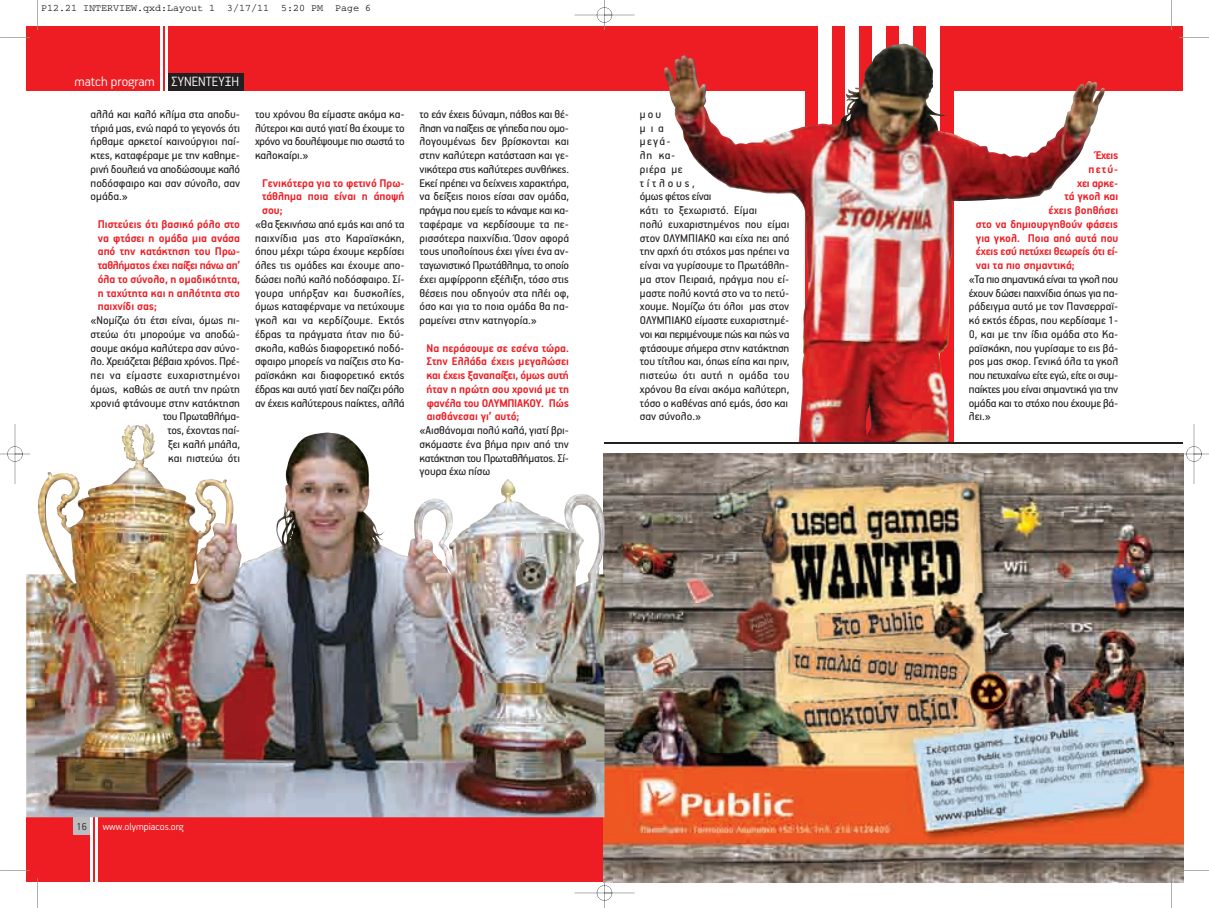
<style>
.page{position:relative;width:1209px;height:908px;background:#fff}
.page>*{position:absolute;margin:0;border:0;box-sizing:border-box;transform-origin:0 0}
.t1{font:300 15px "PF Handbook";color:#fff}
.t2{font:12.5px/13.8px "PF Handbook";color:#231f20;text-align:justify}
.t3{font:700 12.5px/13.8px "PF Handbook";color:#ee1d23;text-align:justify}
.t4{font:700 12.5px "PF Handbook";letter-spacing:-.02em;color:#ee1d23}
.t5{font:300 11.25px "PF Handbook";color:#fff}
.t6{font:300 11.25px "PF Handbook";color:#231f20}
.t7{font:10px "Courier";color:#000}
</style>
<div class="page">
<img style="left:0;top:0;width:1209px;height:908px">
<p class="t7" style="left:41px;top:5px;width:332px">P12.21 INTERVIEW.qxd:Layout 1 3/17/11 5:20 PM Page 6</p>
<p class="t1" style="left:75px;top:76px;width:166px">match program ΣΥΝΕΝΤΕΥΞΗ</p>
<p class="t2" style="left:91px;top:108px;width:151px">αλλά και καλό κλίμα στα αποδυ&shy;τήριά μας, ενώ παρά το γεγονός ότι ήρθαμε αρκετοί καινούργιοι παί&shy;κτες, καταφέραμε με την καθημε&shy;ρινή δουλειά να αποδώσουμε καλό ποδόσφαιρο και σαν σύνολο, σαν ομάδα.»</p>
<p class="t3" style="left:98px;top:218px;width:144px">Πιστεύεις ότι βασικό ρόλο στο να φτάσει η ομάδα μια ανάσα από την κατάκτηση του Πρω&shy;ταθλήματος έχει παίξει πάνω απ’ όλα το σύνολο, η ομαδικότητα, η ταχύτητα και η απλότητα στο παιχνίδι σας;</p>
<p class="t2" style="left:91px;top:314px;width:151px;text-align:right">«Νομίζω ότι έτσι είναι, όμως πι&shy;στεύω ότι μπορούμε να αποδώ&shy;σουμε ακόμα καλύτερα σαν σύνο&shy;λο. Χρειάζεται βέβαια χρόνος. Πρέ&shy;πει να είμαστε ευχαριστημένοι όμως, καθώς σε αυτή την πρώτη χρονιά φτάνουμε στην κατάκτηση του Πρωταθλήμα-<br>τος, έχοντας παί-<br>ξει καλή μπάλα,<br>και πιστεύω ότι</p>
<p class="t2" style="left:255px;top:108px;width:151px">του χρόνου θα είμαστε ακόμα κα&shy;λύτεροι και αυτό γιατί θα έχουμε το χρόνο να δουλέψουμε πιο σωστά το καλοκαίρι.»</p>
<p class="t3" style="left:262px;top:177px;width:144px">Γενικότερα για το φετινό Πρω&shy;τάθλημα ποια είναι η άποψή σου;</p>
<p class="t2" style="left:255px;top:218px;width:151px">«Θα ξεκινήσω από εμάς και από τα παιχνίδια μας στο Καραϊσκάκη, όπου μέχρι τώρα έχουμε κερδίσει όλες τις ομάδες και έχουμε απο&shy;δώσει πολύ καλό ποδόσφαιρο. Σί&shy;γουρα υπήρξαν και δυσκολίες, όμως καταφέρναμε να πετύχουμε γκολ και να κερδίζουμε. Εκτός έδρας τα πράγματα ήταν πιο δύ&shy;σκολα, καθώς διαφορετικό ποδό&shy;σφαιρο μπορείς να παίζεις στο Κα&shy;ραϊσκάκη και διαφορετικό εκτός έδρας και αυτό γιατί δεν παίζει ρόλο αν έχεις καλύτερους παίκτες, αλλά</p>
<p class="t2" style="left:419px;top:108px;width:151px">το εάν έχεις δύναμη, πάθος και θέ&shy;ληση να παίξεις σε γήπεδα που ομο&shy;λογουμένως δεν βρίσκονται και στην καλύτερη κατάσταση και γε&shy;νικότερα στις καλύτερες συνθήκες.<br>Εκεί πρέπει να δείχνεις χαρακτήρα, να δείξεις ποιος είσαι σαν ομάδα, πράγμα που εμείς το κάναμε και κα&shy;ταφέραμε να κερδίσουμε τα πε&shy;ρισσότερα παιχνίδια. Όσον αφορά τους υπολοίπους έχει γίνει ένα αν&shy;ταγωνιστικό Πρωτάθλημα, το οποίο έχει αμφίρροπη εξέλιξη, τόσο στις θέσεις που οδηγούν στα πλέι οφ, όσο και για το ποια ομάδα θα πα&shy;ραμείνει στην κατηγορία.»</p>
<p class="t3" style="left:427px;top:342px;width:144px">Να περάσουμε σε εσένα τώρα.<br>Στην Ελλάδα έχεις μεγαλώσει και έχεις ξαναπαίξει, όμως αυτή ήταν η πρώτη σου χρονιά με τη φανέλα του ΟΛΥΜΠΙΑΚΟΥ. Πώς αισθάνεσαι γι’ αυτό;</p>
<p class="t2" style="left:419px;top:424px;width:151px">«Αισθάνομαι πολύ καλά, γιατί βρι&shy;σκόμαστε ένα βήμα πριν από την κατάκτηση του Πρωταθλήματος. Σί&shy;γουρα έχω πίσω</p>
<p class="t2" style="left:640px;top:108px;width:151px;text-align:left">μου<br>μια<br>μεγά-<br>λη κα-<br>ριέρα με<br>τίτλους,<br>όμως φέτος είναι<br>κάτι το ξεχωριστό. Είμαι<br>πολύ ευχαριστημένος που είμαι στον ΟΛΥΜΠΙΑΚΟ και είχα πει από την αρχή ότι στόχος μας πρέπει να είναι να γυρίσουμε το Πρωτάθλη&shy;μα στον Πειραιά, πράγμα που εί&shy;μαστε πολύ κοντά στο να το πετύ&shy;χουμε. Νομίζω ότι όλοι μας στον<br>ΟΛΥΜΠΙΑΚΟ είμαστε ευχαριστημέ&shy;νοι και περιμένουμε πώς και πώς να φτάσουμε σήμερα στην κατάκτηση του τίτλου και, όπως είπα και πριν, πιστεύω ότι αυτή η ομάδα του χρόνου θα είναι ακόμα καλύτερη, τόσο ο καθένας από εμάς, όσο και σαν σύνολο.»</p>
<p class="t6" style="left:77px;top:822px;width:12px">16</p>
<p class="t5" style="left:103px;top:822px;width:82px">www.olympiacos.org</p>
<p class="t3" style="left:1096px;top:149px;width:24px">Έχεις</p>
<p class="t3" style="left:1089px;top:163px;width:31px">πετύ-</p>
<p class="t3" style="left:1077px;top:177px;width:43px">χει αρκε-</p>
<p class="t3" style="left:1064px;top:191px;width:55px">τά γκολ και</p>
<p class="t3" style="left:1049px;top:204px;width:71px">έχεις βοηθήσει</p>
<p class="t3" style="left:976px;top:218px;width:144px">στο να δημιουργηθούν φάσεις</p>
<p class="t3" style="left:976px;top:232px;width:144px">για γκολ. Ποια από αυτά που</p>
<p class="t4" style="left:976px;top:248px;width:144px">έχεις εσύ πετύχει θεωρείς ότι εί-</p>
<p class="t3" style="left:976px;top:259px;width:100px">ναι τα πιο σημαντικά;</p>
<p class="t2" style="left:969px;top:273px;width:151px">«Τα πιο σημαντικά είναι τα γκολ που έχουν δώσει παιχνίδια όπως για πα&shy;ράδειγμα αυτό με τον Πανσερραϊ&shy;κό εκτός έδρας, που κερδίσαμε 1- 0, και με την ίδια ομάδα στο Κα&shy;ραϊσκάκη, που γυρίσαμε το εις βά&shy;ρος μας σκορ. Γενικά όλα τα γκολ που πετυχαίνω είτε εγώ, είτε οι συμ&shy;παίκτες μου είναι σημαντικά για την ομάδα και το στόχο που έχουμε βά&shy;λει.»</p>
</div>
